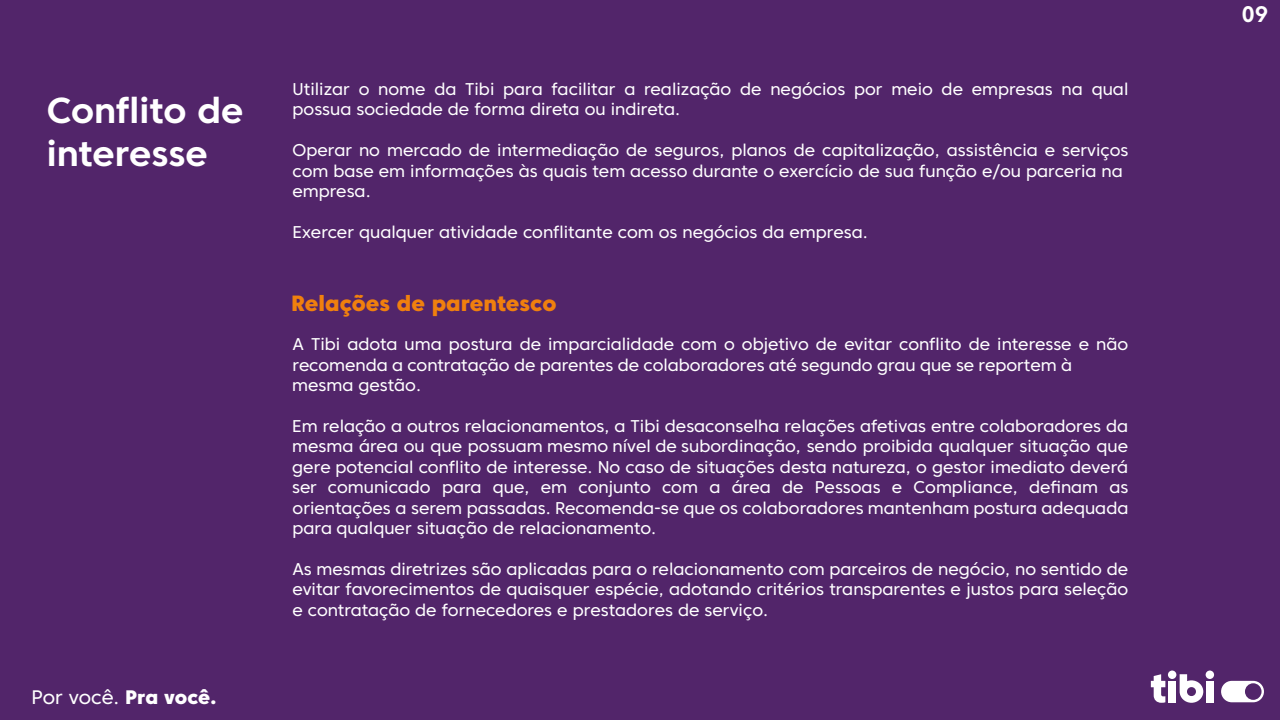
<style>
.page{position:relative;width:1280px;height:720px;background:#52256a}
.page>*{position:absolute;margin:0;border:0;box-sizing:border-box;transform-origin:0 0}
.t1{font:700 36px/43.2px "Core Sans C 65";color:#fff}
.t2{font:700 22.5px "Core Sans C 65";color:#fff}
.t3{font:800 22px "Core Sans C 85";color:#f0800e}
.t4{font:19.5px "Core Sans C 45";letter-spacing:-.01em;color:#fff}
.t5{font:17px/20.4px "Core Sans C 45";color:#fff}
.s1{font-family:"Core Sans C 85";font-weight:800}
</style>
<div class="page">
<div style="left:1206px;top:681px;width:8px;height:21px;background:#fff"></div>
<div style="left:1168px;top:681px;width:8px;height:21px;background:#fff"></div>
<div style="left:1168px;top:671px;width:8px;height:8px;background:#fff;border-radius:50%"></div>
<svg style="left:1221px;top:681px;width:43px;height:21px"></svg>
<svg style="left:1151px;top:674px;width:14px;height:29px"></svg>
<div style="left:1206px;top:671px;width:8px;height:8px;background:#fff;border-radius:50%"></div>
<svg style="left:1180px;top:674px;width:23px;height:29px"></svg>
<h1 class="t1" style="left:47px;top:88px;width:198px">Conflito de interesse</h1>
<p class="t4" style="left:32px;top:685px;width:186px">Por você. <span class="s1">Pra você.</span></p>
<p class="t5" style="left:293px;top:79px;width:837px">Utilizar o nome da Tibi para facilitar a realização de negócios por meio de empresas na qual possua sociedade de forma direta ou indireta.</p>
<p class="t5" style="left:293px;top:140px;width:837px">Operar no mercado de intermediação de seguros, planos de capitalização, assistência e serviços com base em informações às quais tem acesso durante o exercício de sua função e/ou parceria na empresa.</p>
<p class="t5" style="left:293px;top:221px;width:577px">Exercer qualquer atividade conflitante com os negócios da empresa.</p>
<p class="t3" style="left:291px;top:289px;width:267px">Relações de parentesco</p>
<p class="t5" style="left:292px;top:334px;width:837px">A Tibi adota uma postura de imparcialidade com o objetivo de evitar conflito de interesse e não recomenda a contratação de parentes de colaboradores até segundo grau que se reportem à mesma gestão.</p>
<p class="t5" style="left:292px;top:416px;width:838px;text-align:justify">Em relação a outros relacionamentos, a Tibi desaconselha relações afetivas entre colaboradores da mesma área ou que possuam mesmo nível de subordinação, sendo proibida qualquer situação que gere potencial conflito de interesse. No caso de situações desta natureza, o gestor imediato deverá ser comunicado para que, em conjunto com a área de Pessoas e Compliance, definam as orientações a serem passadas. Recomenda-se que os colaboradores mantenham postura adequada para qualquer situação de relacionamento.</p>
<p class="t5" style="left:292px;top:559px;width:837px;text-align:justify">As mesmas diretrizes são aplicadas para o relacionamento com parceiros de negócio, no sentido de evitar favorecimentos de quaisquer espécie, adotando critérios transparentes e justos para seleção e contratação de fornecedores e prestadores de serviço.</p>
<h2 class="t2" style="left:1241px;top:0;width:29px">09</h2>
</div>
